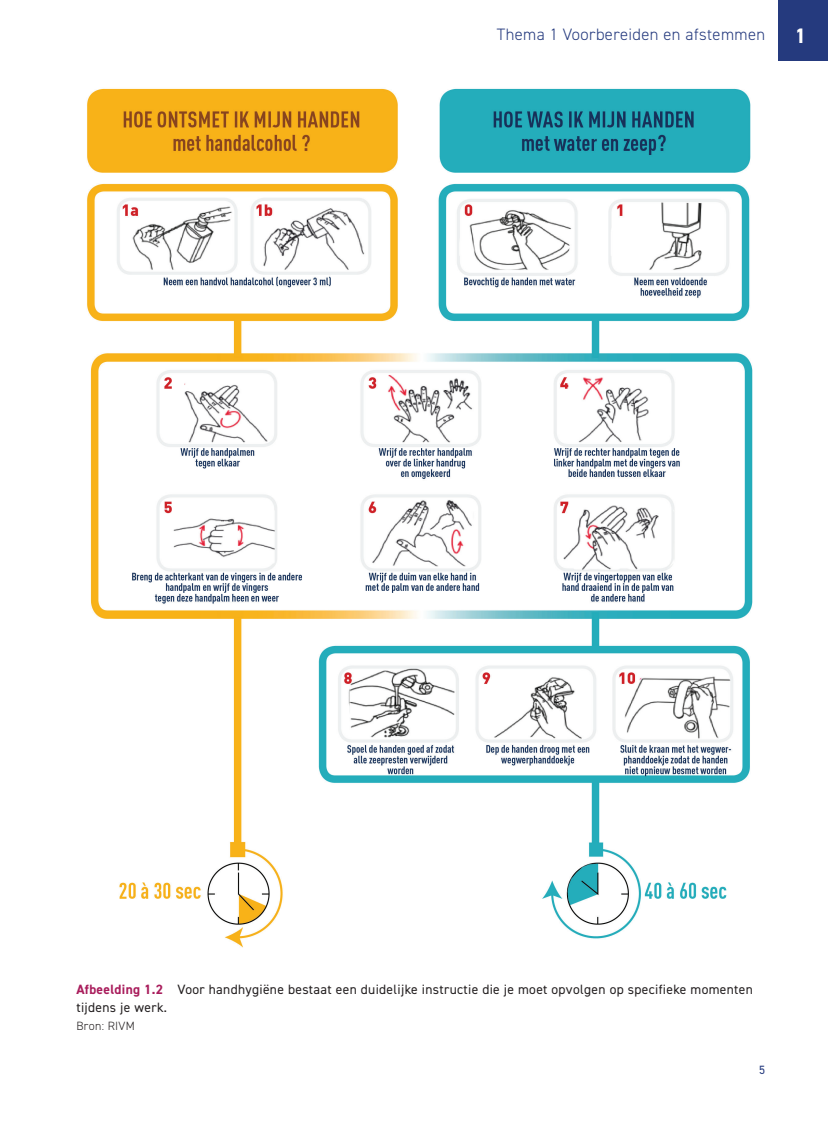
<style>
.page{position:relative;width:828px;height:1126px;background:#fff}
.page>*{position:absolute;margin:0;border:0;box-sizing:border-box;transform-origin:0 0}
.t1{font:700 21px "DIN2014";color:#fff}
.t2{font:300 16.5px "DIN2014";letter-spacing:.025em;color:#253a7e}
.t3{font:13.5px/18px "DIN2014";letter-spacing:.025em;color:#231f20}
.t4{font:300 12px "DIN2014";letter-spacing:.025em;color:#231f20}
.t5{font:12px "DIN2014";color:#253a7e}
.s1{font-weight:700;color:#a91d5c}
</style>
<div class="page">
<div style="left:777px;top:0;width:50px;height:61px;background:#253a7e"></div>
<img style="left:87px;top:88px;width:666px;height:860px">
<p class="t2" style="left:496px;top:24px;width:270px">Thema 1 Voorbereiden en afstemmen</p>
<h1 class="t1" style="left:794px;top:22px;width:13px">1</h1>
<p class="t3" style="left:76px;top:979px;width:677px"><span class="s1">Afbeelding 1.2</span> Voor handhygiëne bestaat een duidelijke instructie die je moet opvolgen op specifieke momenten tijdens je werk.</p>
<p class="t4" style="left:76px;top:1017px;width:60px">Bron: RIVM</p>
<p class="t5" style="left:759px;top:1062px;width:7px">5</p>
</div>
